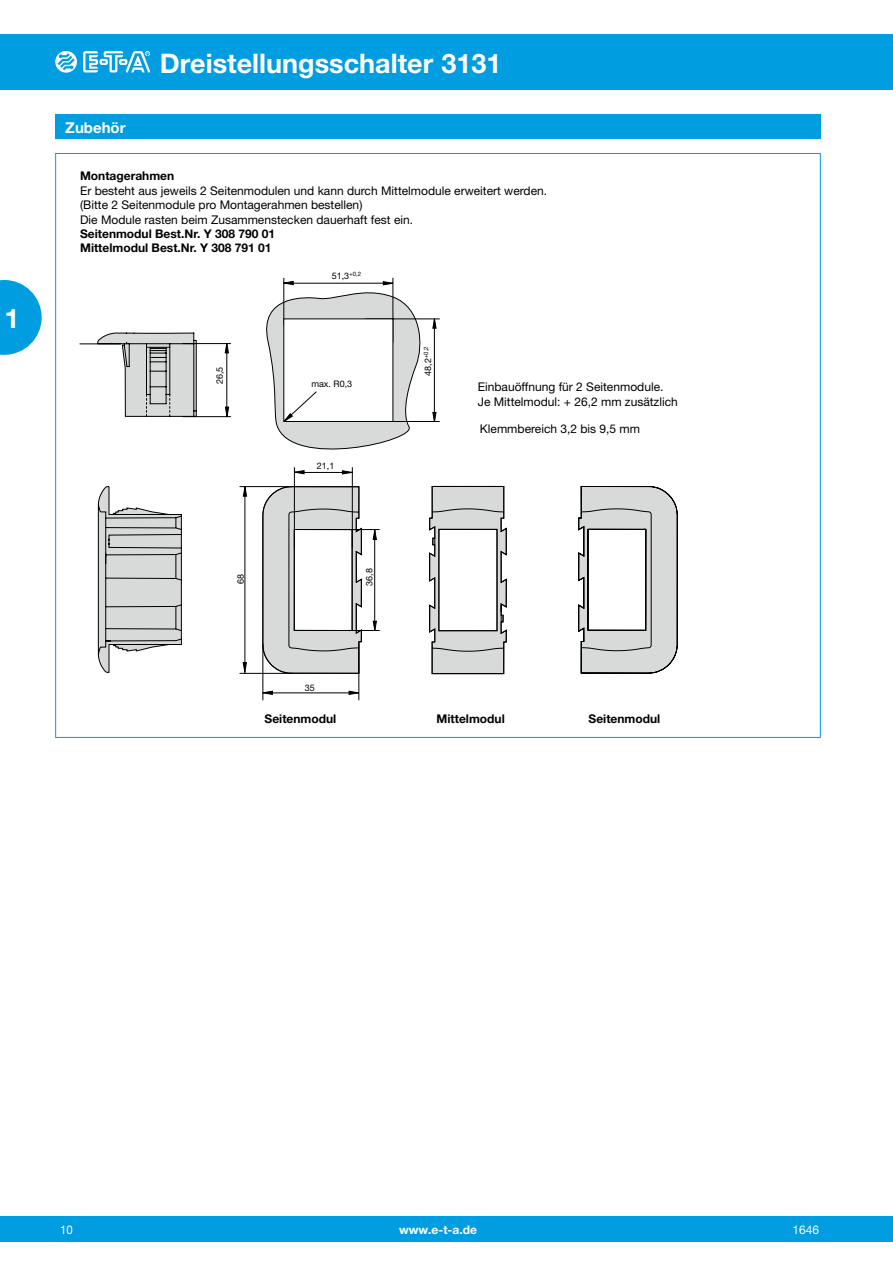
<style>
.page{position:relative;width:893px;height:1263px;background:#fff}
.page>*{position:absolute;margin:0;border:0;box-sizing:border-box;transform-origin:0 0}
.t1{font:700 27px "Helvetica Neue LT";color:#fff}
.t2{font:700 15px "Helvetica Neue LT";color:#fff}
.t3{font:12px/14.4px "Helvetica Neue LT";color:#000}
.t4{font:700 12px/14.4px "Helvetica Neue LT";color:#000}
.t5{font:700 12px "Helvetica Neue LT";color:#fff}
.t6{font:12px "Helvetica Neue LT";color:#fff}
.t7{font:12px "Helvetica Neue LT";color:#fff;scale:.95 1}
.t8{font:9px "Helvetica Neue LT";color:#000}
</style>
<div class="page">
<div style="left:0;top:1216px;width:893px;height:26px;background:#009de0"></div>
<div style="left:0;top:34px;width:893px;height:55px;background:#009de0"></div>
<svg style="left:55px;top:51px;width:22px;height:22px"></svg>
<svg style="left:83px;top:51px;width:67px;height:21px"></svg>
<svg style="left:0;top:280px;width:42px;height:75px"></svg>
<div style="left:55px;top:115px;width:766px;height:24px;background:#009de0"></div>
<svg style="left:578px;top:486px;width:100px;height:188px"></svg>
<svg style="left:429px;top:486px;width:78px;height:188px"></svg>
<hr style="left:263px;top:643px;width:1px;height:57px;background:#000">
<hr style="left:359px;top:643px;width:1px;height:57px;background:#000">
<hr style="left:263px;top:693px;width:96px;height:1px;background:#000">
<svg style="left:349px;top:691px;width:11px;height:4px"></svg>
<svg style="left:262px;top:691px;width:11px;height:4px"></svg>
<hr style="left:239px;top:486px;width:54px;height:1px;background:#000">
<hr style="left:239px;top:673px;width:54px;height:1px;background:#000">
<hr style="left:245px;top:486px;width:1px;height:187px;background:#000">
<svg style="left:243px;top:662px;width:4px;height:12px"></svg>
<svg style="left:243px;top:486px;width:4px;height:10px"></svg>
<svg style="left:262px;top:486px;width:100px;height:188px"></svg>
<hr style="left:349px;top:529px;width:31px;height:1px;background:#000">
<hr style="left:338px;top:630px;width:42px;height:1px;background:#000">
<hr style="left:374px;top:529px;width:1px;height:102px;background:#000">
<svg style="left:373px;top:529px;width:4px;height:11px"></svg>
<svg style="left:373px;top:621px;width:4px;height:9px"></svg>
<hr style="left:294px;top:467px;width:1px;height:81px;background:#000">
<hr style="left:352px;top:467px;width:1px;height:81px;background:#000">
<svg style="left:98px;top:486px;width:84px;height:187px"></svg>
<hr style="left:284px;top:278px;width:1px;height:48px;background:#000">
<hr style="left:393px;top:278px;width:1px;height:65px;background:#000">
<hr style="left:365px;top:319px;width:75px;height:1px;background:#000">
<hr style="left:381px;top:421px;width:59px;height:1px;background:#000">
<hr style="left:434px;top:320px;width:1px;height:101px;background:#000">
<svg style="left:432px;top:318px;width:4px;height:11px"></svg>
<svg style="left:432px;top:412px;width:4px;height:9px"></svg>
<svg style="left:80px;top:332px;width:117px;height:85px"></svg>
<hr style="left:183px;top:343px;width:48px;height:1px;background:#000">
<hr style="left:183px;top:416px;width:48px;height:1px;background:#000">
<hr style="left:227px;top:344px;width:1px;height:73px;background:#000">
<svg style="left:225px;top:407px;width:4px;height:11px"></svg>
<svg style="left:225px;top:343px;width:4px;height:10px"></svg>
<svg style="left:266px;top:281px;width:158px;height:193px"></svg>
<h1 class="t1" style="left:4px;top:302px;width:17px">1</h1>
<p class="t2" style="left:65px;top:119px;width:62px">Zubehör</p>
<h1 class="t1" style="left:160px;top:46px;width:343px">Dreistellungsschalter 3131</h1>
<p class="t4" style="left:80px;top:169px;width:96px">Montagerahmen</p>
<p class="t3" style="left:80px;top:183px;width:468px">Er besteht aus jeweils 2 Seitenmodulen und kann durch Mittelmodule erweitert werden. (Bitte 2 Seitenmodule pro Montagerahmen bestellen)<br>Die Module rasten beim Zusammenstecken dauerhaft fest ein.</p>
<p class="t4" style="left:80px;top:226px;width:196px">Seitenmodul Best.Nr. Y 308 790 01<br>Mittelmodul Best.Nr. Y 308 791 01</p>
<p class="t8" style="left:214px;top:384px;width:19px;rotate:-90deg">26,5</p>
<p class="t8" style="left:332px;top:271px;width:31px">51,3<sup>+0,2</sup></p>
<p class="t8" style="left:423px;top:376px;width:31px;rotate:-90deg">48,2<sup>+0,2</sup></p>
<p class="t8" style="left:311px;top:378px;width:42px">max. R0,3</p>
<p class="t3" style="left:478px;top:380px;width:201px">Einbauöffnung für 2 Seitenmodule.<br>Je Mittelmodul: + 26,2 mm zusätzlich</p>
<p class="t8" style="left:317px;top:460px;width:19px">21,1</p>
<p class="t3" style="left:480px;top:421px;width:162px">Klemmbereich 3,2 bis 9,5 mm</p>
<p class="t8" style="left:235px;top:584px;width:12px;rotate:-90deg">68</p>
<p class="t8" style="left:364px;top:585px;width:19px;rotate:-90deg">36,8</p>
<p class="t8" style="left:305px;top:683px;width:12px">35</p>
<p class="t4" style="left:265px;top:711px;width:73px">Seitenmodul</p>
<p class="t4" style="left:437px;top:711px;width:70px">Mittelmodul</p>
<p class="t4" style="left:589px;top:711px;width:73px">Seitenmodul</p>
<p class="t7" style="left:60px;top:1222px;width:15px">10</p>
<p class="t5" style="left:399px;top:1222px;width:79px">www.e-t-a.de</p>
<p class="t6" style="left:792px;top:1222px;width:28px">1646</p>
</div>
